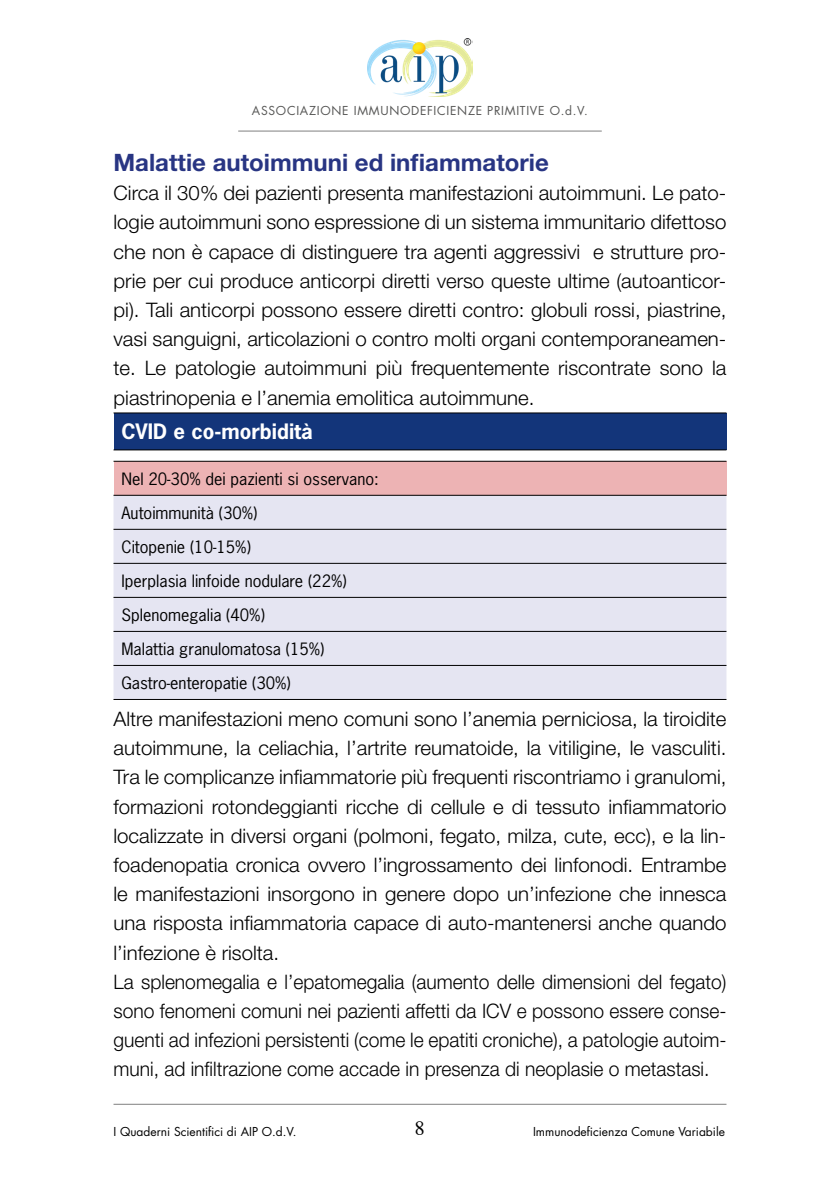
<style>
.page{position:relative;width:840px;height:1191px;background:#fff}
.page>*{position:absolute;margin:0;border:0;box-sizing:border-box;transform-origin:0 0}
.t1{font:700 24px "Helvetica Neue LT Std";color:#283583}
.t2{font:300 20px/29.2px "Helvetica Neue LT Std";color:#000;text-align:justify}
.t3{font:700 20px "News Gothic Std";color:#fff}
.t4{font:20px "Times";color:#000}
.t5{font:16px/34px "News Gothic Std";color:#000}
.t6{font:12px "Futura Std";color:#000}
.t7{font:12px "Futura Std";letter-spacing:.06em;color:#575756}
</style>
<div class="page">
<img style="left:367px;top:39px;width:105px;height:58px">
<hr style="left:238px;top:131px;width:363px;height:1px;background:#808080">
<hr style="left:113px;top:1104px;width:613px;height:1px;background:#808080">
<div style="left:113px;top:413px;width:613px;height:37px;background:#13357a"></div>
<div style="left:113px;top:461px;width:613px;height:34px;background:#edb3b4"></div>
<div style="left:113px;top:496px;width:613px;height:203px;background:#e5e5f2"></div>
<hr style="left:113px;top:412px;width:613px;height:1px;background:#000">
<hr style="left:113px;top:449px;width:613px;height:1px;background:#000">
<hr style="left:113px;top:461px;width:613px;height:1px;background:#000">
<hr style="left:113px;top:495px;width:613px;height:1px;background:#000">
<hr style="left:113px;top:529px;width:613px;height:1px;background:#000">
<hr style="left:113px;top:563px;width:613px;height:1px;background:#000">
<hr style="left:113px;top:597px;width:613px;height:1px;background:#000">
<hr style="left:113px;top:631px;width:613px;height:1px;background:#000">
<hr style="left:113px;top:665px;width:613px;height:1px;background:#000">
<hr style="left:113px;top:699px;width:613px;height:1px;background:#000">
<p class="t7" style="left:252px;top:103px;width:337px">ASSOCIAZIONE IMMUNODEFICIENZE PRIMITIVE O.d.V.</p>
<p class="t1" style="left:113px;top:148px;width:436px">Malattie autoimmuni ed infiammatorie</p>
<p class="t2" style="left:113px;top:178px;width:614px">Circa il 30% dei pazienti presenta manifestazioni autoimmuni. Le pato&shy;logie autoimmuni sono espressione di un sistema immunitario difettoso che non è capace di distinguere tra agenti aggressivi e strutture pro&shy;prie per cui produce anticorpi diretti verso queste ultime (autoanticor&shy;pi). Tali anticorpi possono essere diretti contro: globuli rossi, piastrine, vasi sanguigni, articolazioni o contro molti organi contemporaneamen&shy;te. Le patologie autoimmuni più frequentemente riscontrate sono la piastrinopenia e l’anemia emolitica autoimmune.</p>
<p class="t3" style="left:121px;top:418px;width:193px">CVID e co-morbidità</p>
<p class="t5" style="left:121px;top:461px;width:259px">Nel 20-30% dei pazienti si osservano:<br>Autoimmunità (30%)<br>Citopenie (10-15%)<br>Iperplasia linfoide nodulare (22%)<br>Splenomegalia (40%)<br>Malattia granulomatosa (15%)<br>Gastro-enteropatie (30%)</p>
<p class="t2" style="left:113px;top:704px;width:614px;text-align:left">Altre manifestazioni meno comuni sono l’anemia perniciosa, la tiroidite autoimmune, la celiachia, l’artrite reumatoide, la vitiligine, le vasculiti.<br>Tra le complicanze infiammatorie più frequenti riscontriamo i granulomi, formazioni rotondeggianti ricche di cellule e di tessuto infiammatorio localizzate in diversi organi (polmoni, fegato, milza, cute, ecc), e la lin&shy;foadenopatia cronica ovvero l’ingrossamento dei linfonodi. Entrambe le manifestazioni insorgono in genere dopo un’infezione che innesca una risposta infiammatoria capace di auto-mantenersi anche quando l’infezione è risolta.<br>La splenomegalia e l’epatomegalia (aumento delle dimensioni del fegato) sono fenomeni comuni nei pazienti affetti da ICV e possono essere conse&shy;guenti ad infezioni persistenti (come le epatiti croniche), a patologie autoim&shy;muni, ad infiltrazione come accade in presenza di neoplasie o metastasi.</p>
<p class="t6" style="left:113px;top:1124px;width:184px">I Quaderni Scientifici di AIP O.d.V.</p>
<p class="t4" style="left:415px;top:1109px;width:11px">8</p>
<p class="t6" style="left:533px;top:1124px;width:193px">Immunodeficienza Comune Variabile</p>
</div>
